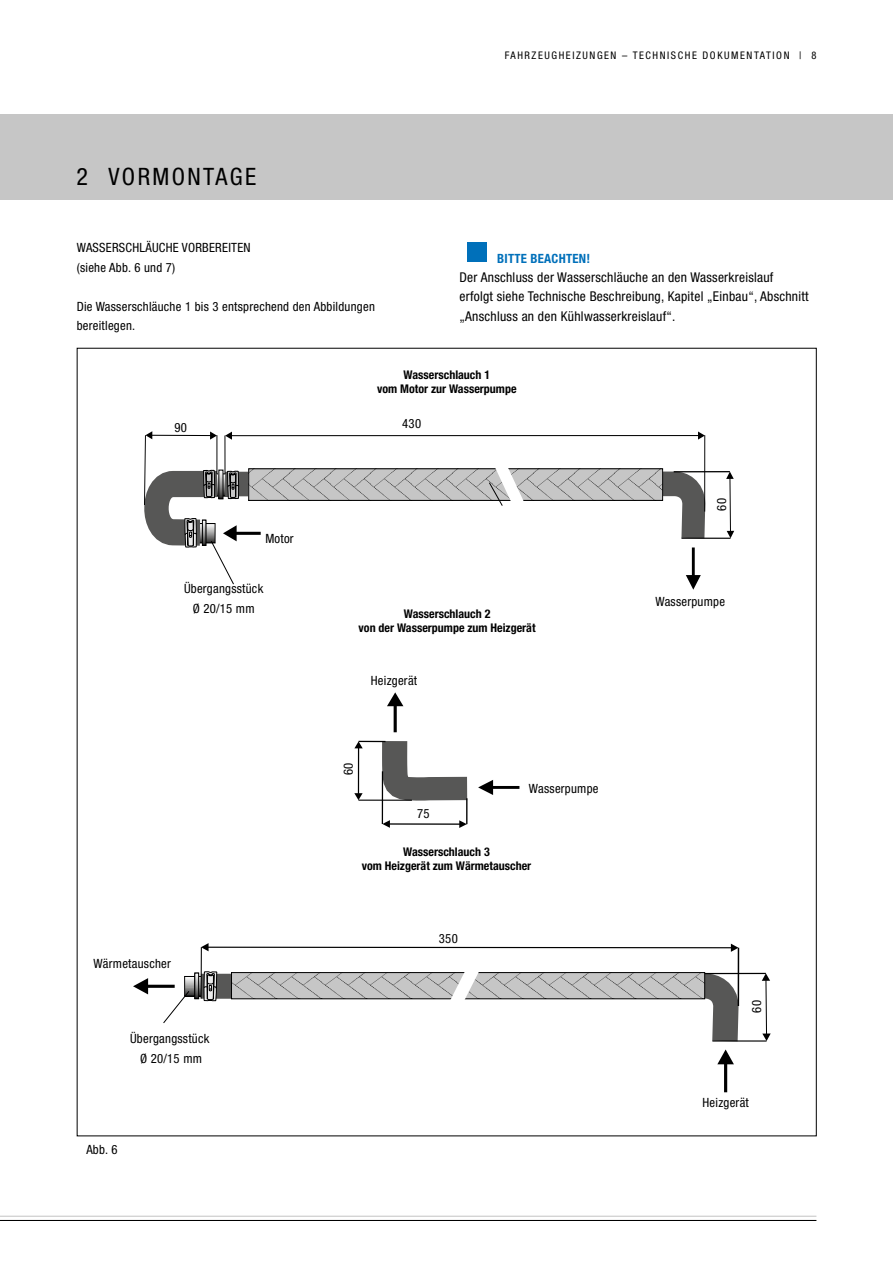
<style>
.page{position:relative;width:893px;height:1263px;background:#fff}
.page>*{position:absolute;margin:0;border:0;box-sizing:border-box;transform-origin:0 0}
.Überschrift_für_IVZ{font:condensed 24px "Helvetica Neue LT";letter-spacing:.1em;color:#000}
.t1{font:condensed 13.5px/19.5px "Helvetica Neue LT";letter-spacing:.02em;color:#000}
.t2{font:condensed 12.75px/19.5px "Helvetica Neue LT";letter-spacing:.02em;color:#000}
.Bitte_beachten_8_5pt{font:700 condensed 12.75px "Helvetica Neue LT";letter-spacing:.02em;color:#0070ba}
.t3{font:700 condensed 12px/14.4px "Helvetica Neue LT";color:#000;text-align:center}
.t4{font:condensed 10.5px "Helvetica Neue LT";letter-spacing:.15em;color:#000}
</style>
<div class="page">
<div style="left:0;top:115px;width:893px;height:85px;background:#c6c6c6"></div>
<hr style="left:0;top:1216px;width:816px;height:1px;background:#c6c6c6">
<hr style="left:0;top:1220px;width:816px;height:1px;background:#000">
<svg style="left:712px;top:961px;width:39px;height:106px"></svg>
<hr style="left:712px;top:1041px;width:55px;height:1px;background:#000">
<svg style="left:762px;top:973px;width:9px;height:68px"></svg>
<hr style="left:738px;top:948px;width:1px;height:58px;background:#000">
<hr style="left:704px;top:973px;width:62px;height:1px;background:#000">
<hr style="left:724px;top:1063px;width:3px;height:29px;background:#000">
<svg style="left:717px;top:1049px;width:17px;height:15px"></svg>
<hr style="left:147px;top:985px;width:28px;height:3px;background:#000">
<svg style="left:133px;top:978px;width:15px;height:16px"></svg>
<svg style="left:241px;top:459px;width:476px;height:104px"></svg>
<hr style="left:235px;top:532px;width:26px;height:3px;background:#000">
<svg style="left:249px;top:469px;width:414px;height:32px;background:#b7b7b7"></svg>
<hr style="left:704px;top:435px;width:1px;height:77px;background:#000">
<hr style="left:231px;top:435px;width:468px;height:1px;background:#000">
<svg style="left:698px;top:431px;width:7px;height:9px"></svg>
<hr style="left:681px;top:538px;width:49px;height:1px;background:#000">
<svg style="left:726px;top:472px;width:8px;height:66px"></svg>
<hr style="left:674px;top:471px;width:56px;height:1px;background:#000">
<hr style="left:692px;top:547px;width:3px;height:29px;background:#000">
<svg style="left:686px;top:575px;width:15px;height:15px"></svg>
<div style="left:467px;top:242px;width:20px;height:20px;background:#0070ba"></div>
<hr style="left:394px;top:705px;width:3px;height:27px;background:#000">
<svg style="left:387px;top:692px;width:16px;height:14px"></svg>
<hr style="left:492px;top:786px;width:27px;height:3px;background:#000">
<svg style="left:354px;top:718px;width:139px;height:110px"></svg>
<svg style="left:484px;top:459px;width:51px;height:63px"></svg>
<svg style="left:163px;top:943px;width:575px;height:87px"></svg>
<svg style="left:144px;top:431px;width:97px;height:154px"></svg>
<p class="Überschrift_für_IVZ" style="left:77px;top:162px;width:181px">2 VORMONTAGE</p>
<p class="t2" style="left:77px;top:238px;width:175px">WASSERSCHLÄUCHE VORBEREITEN</p>
<p class="t2" style="left:77px;top:257px;width:100px">(siehe Abb. 6 und 7)</p>
<p class="t2" style="left:77px;top:296px;width:300px">Die Wasserschläuche 1 bis 3 entsprechend den Abbildungen bereitlegen.</p>
<p class="t4" style="left:505px;top:50px;width:313px">FAHRZEUGHEIZUNGEN – TECHNISCHE DOKUMENTATION | 8</p>
<p class="Bitte_beachten_8_5pt" style="left:497px;top:250px;width:94px">BITTE BEACHTEN!</p>
<p class="t1" style="left:459px;top:267px;width:351px">Der Anschluss der Wasserschläuche an den Wasserkreislauf erfolgt siehe Technische Beschreibung, Kapitel „Einbau“, Abschnitt „Anschluss an den Kühlwasserkreislauf“.</p>
<p class="t2" style="left:174px;top:418px;width:14px">90</p>
<p class="t2" style="left:265px;top:528px;width:30px">Motor</p>
<p class="t2" style="left:184px;top:579px;width:81px">Übergangsstück</p>
<p class="t2" style="left:193px;top:599px;width:63px">Ø 20/15 mm</p>
<p class="t2" style="left:94px;top:953px;width:79px">Wärmetauscher</p>
<p class="t2" style="left:130px;top:1029px;width:81px;text-align:center">Übergangsstück<br>Ø 20/15 mm</p>
<p class="t2" style="left:86px;top:1139px;width:33px">Abb. 6</p>
<p class="t3" style="left:377px;top:367px;width:141px">Wasserschlauch 1<br>vom Motor zur Wasserpumpe</p>
<p class="t2" style="left:402px;top:414px;width:20px">430</p>
<p class="t3" style="left:359px;top:606px;width:178px">Wasserschlauch 2<br>von der Wasserpumpe zum Heizgerät</p>
<p class="t2" style="left:371px;top:671px;width:48px">Heizgerät</p>
<p class="t2" style="left:339px;top:775px;width:14px;rotate:-90deg">60</p>
<p class="t2" style="left:417px;top:804px;width:14px">75</p>
<p class="t2" style="left:529px;top:779px;width:71px">Wasserpumpe</p>
<p class="t3" style="left:362px;top:844px;width:171px">Wasserschlauch 3<br>vom Heizgerät zum Wärmetauscher</p>
<p class="t2" style="left:439px;top:928px;width:20px">350</p>
<p class="t2" style="left:712px;top:511px;width:14px;rotate:-90deg">60</p>
<p class="t2" style="left:655px;top:591px;width:71px">Wasserpumpe</p>
<p class="t2" style="left:747px;top:1012px;width:14px;rotate:-90deg">60</p>
<p class="t2" style="left:702px;top:1093px;width:48px">Heizgerät</p>
</div>
